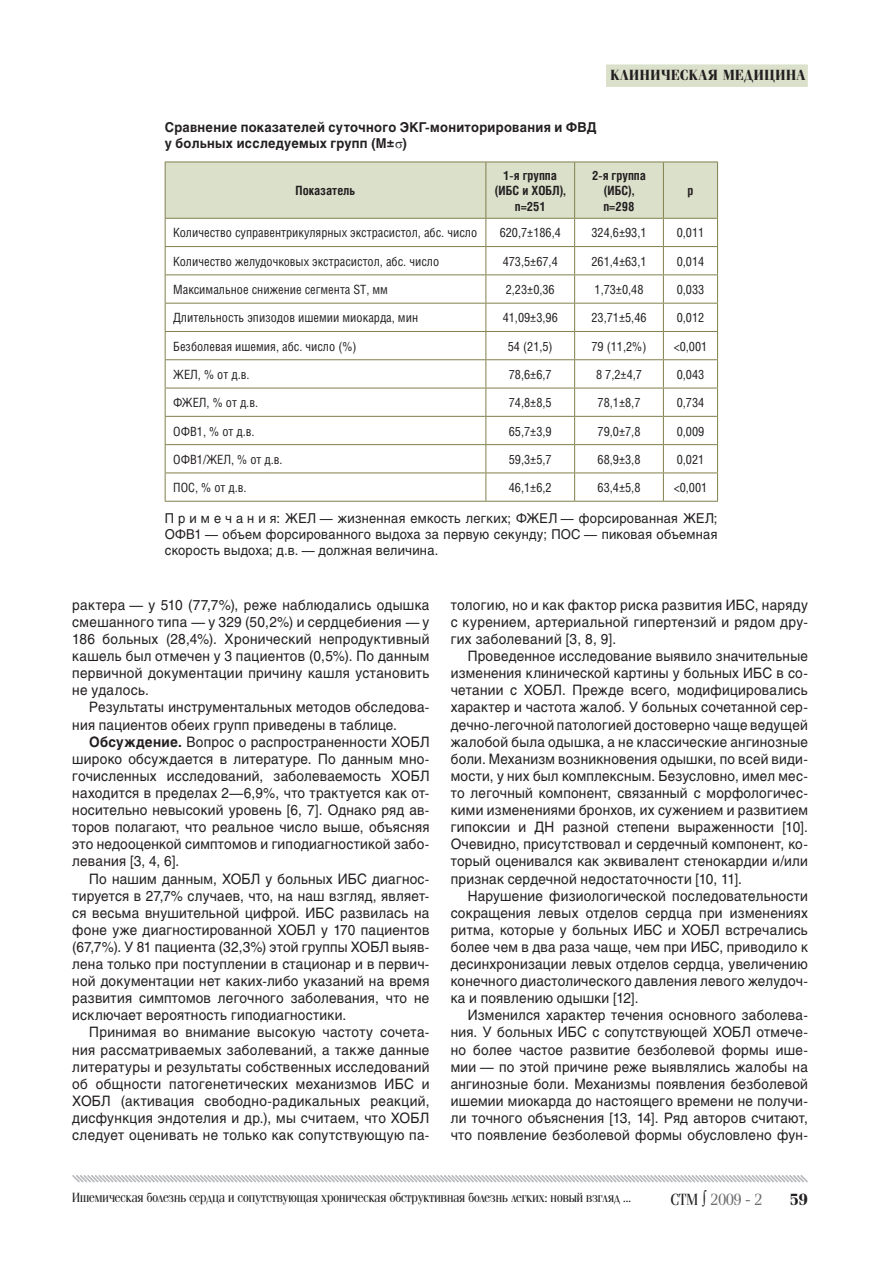
<style>
.page{position:relative;width:893px;height:1263px;background:#fff}
.page>*{position:absolute;margin:0;border:0;box-sizing:border-box;transform-origin:0 0}
.t1{font:16.5px "Simeiz";color:#6c6d70}
.t2{font:700 16.5px "Simeiz";color:#231f20}
.t3{font:700 15px "Simeiz";letter-spacing:.04em;color:#231f20}
.t4{font:14.25px/17.1px "Helios";letter-spacing:.02em;color:#231f20;text-align:justify;scale:.95 1}
.t5{font:13.5px/16.2px "Helios";letter-spacing:.02em;color:#231f20;text-align:justify;scale:.95 1}
.t6{font:13.5px "Simeiz";color:#231f20}
.t7{font:700 13.5px/16.2px "Helios";letter-spacing:.025em;color:#231f20;scale:.95 1}
.t8{font:12.75px "Helios Cond";color:#231f20}
.t9{font:700 12.75px/15.3px "Helios Cond";color:#231f20;text-align:center}
.s1{font-weight:700}
.s2{color:#231f20}
</style>
<div class="page">
<div style="left:606px;top:64px;width:202px;height:23px;background:#dbe0cb"></div>
<svg style="left:72px;top:1175px;width:736px;height:8px"></svg>
<svg style="left:165px;top:162px;width:553px;height:339px"></svg>
<hr style="left:165px;top:501px;width:321px;height:1px;background:#81804c">
<hr style="left:486px;top:501px;width:89px;height:1px;background:#81804c">
<hr style="left:575px;top:501px;width:88px;height:1px;background:#81804c">
<hr style="left:663px;top:501px;width:55px;height:1px;background:#81804c">
<p class="t3" style="left:611px;top:67px;width:197px">клиническая медицина</p>
<p class="t7" style="left:165px;top:119px;width:456px">Сравнение показателей суточного ЭКГ-мониторирования и ФВД у больных исследуемых групп (M± )</p>
<p class="t9" style="left:296px;top:183px;width:61px">Показатель</p>
<p class="t9" style="left:495px;top:167px;width:72px">1-я группа (ИБС и ХОБЛ), n=251</p>
<p class="t9" style="left:592px;top:167px;width:55px">2-я группа (ИБС), n=298</p>
<p class="t9" style="left:687px;top:183px;width:7px">р</p>
<p class="t8" style="left:173px;top:225px;width:305px">Количество суправентрикулярных экстрасистол, абс. число</p>
<p class="t8" style="left:500px;top:225px;width:63px">620,7±186,4</p>
<p class="t8" style="left:591px;top:225px;width:57px">324,6±93,1</p>
<p class="t8" style="left:677px;top:225px;width:29px">0,011</p>
<p class="t8" style="left:173px;top:254px;width:267px">Количество желудочковых экстрасистол, абс. число</p>
<p class="t8" style="left:503px;top:254px;width:57px">473,5±67,4</p>
<p class="t8" style="left:591px;top:254px;width:57px">261,4±63,1</p>
<p class="t8" style="left:677px;top:254px;width:29px">0,014</p>
<p class="t8" style="left:173px;top:282px;width:216px">Максимальное снижение сегмента ST, мм</p>
<p class="t8" style="left:506px;top:282px;width:50px">2,23±0,36</p>
<p class="t8" style="left:594px;top:282px;width:50px">1,73±0,48</p>
<p class="t8" style="left:677px;top:282px;width:29px">0,033</p>
<p class="t8" style="left:173px;top:310px;width:246px">Длительность эпизодов ишемии миокарда, мин</p>
<p class="t8" style="left:503px;top:310px;width:57px">41,09±3,96</p>
<p class="t8" style="left:591px;top:310px;width:57px">23,71±5,46</p>
<p class="t8" style="left:677px;top:310px;width:29px">0,012</p>
<p class="t8" style="left:173px;top:338px;width:185px">Безболевая ишемия, абс. число (%)</p>
<p class="t8" style="left:508px;top:338px;width:46px">54 (21,5)</p>
<p class="t8" style="left:591px;top:338px;width:57px">79 (11,2%)</p>
<p class="t8" style="left:674px;top:338px;width:35px">&lt;0,001</p>
<p class="t8" style="left:173px;top:367px;width:78px">ЖЕЛ, % от д.в.</p>
<p class="t8" style="left:509px;top:367px;width:44px">78,6±6,7</p>
<p class="t8" style="left:596px;top:367px;width:47px">8 7,2±4,7</p>
<p class="t8" style="left:677px;top:367px;width:29px">0,043</p>
<p class="t8" style="left:173px;top:395px;width:86px">ФЖЕЛ, % от д.в.</p>
<p class="t8" style="left:509px;top:395px;width:44px">74,8±8,5</p>
<p class="t8" style="left:598px;top:395px;width:44px">78,1±8,7</p>
<p class="t8" style="left:677px;top:395px;width:29px">0,734</p>
<p class="t8" style="left:173px;top:423px;width:83px">ОФВ1, % от д.в.</p>
<p class="t8" style="left:509px;top:423px;width:44px">65,7±3,9</p>
<p class="t8" style="left:598px;top:423px;width:44px">79,0±7,8</p>
<p class="t8" style="left:677px;top:423px;width:29px">0,009</p>
<p class="t8" style="left:173px;top:452px;width:111px">ОФВ1/ЖЕЛ, % от д.в.</p>
<p class="t8" style="left:509px;top:452px;width:44px">59,3±5,7</p>
<p class="t8" style="left:598px;top:452px;width:44px">68,9±3,8</p>
<p class="t8" style="left:677px;top:452px;width:29px">0,021</p>
<p class="t8" style="left:173px;top:480px;width:75px">ПОС, % от д.в.</p>
<p class="t8" style="left:509px;top:480px;width:44px">46,1±6,2</p>
<p class="t8" style="left:598px;top:480px;width:44px">63,4±5,8</p>
<p class="t8" style="left:674px;top:480px;width:35px">&lt;0,001</p>
<p class="t5" style="left:165px;top:510px;width:583px">П р и м е ч а н и я: ЖЕЛ — жизненная емкость легких; ФЖЕЛ — форсированная ЖЕЛ; ОФВ1 — объем форсированного выдоха за первую секунду; ПОС — пиковая объемная скорость выдоха; д.в. — должная величина.</p>
<p class="t4" style="left:72px;top:596px;width:377px">рактера — у 510 (77,7%), реже наблюдались одышка смешанного типа — у 329 (50,2%) и сердцебиения — у 186 больных (28,4%). Хронический непродуктивный кашель был отмечен у 3 пациентов (0,5%). По данным первичной документации причину кашля установить не удалось.</p>
<p class="t4" style="left:72px;top:699px;width:377px;text-indent:17px">Результаты инструментальных методов обследова&shy;ния пациентов обеих групп приведены в таблице.</p>
<p class="t4" style="left:72px;top:733px;width:377px;text-indent:17px"><span class="s1">Обсуждение.</span> Вопрос о распространенности ХОБЛ широко обсуждается в литературе. По данным мно&shy;гочисленных исследований, заболеваемость ХОБЛ находится в пределах 2—6,9%, что трактуется как от&shy;носительно невысокий уровень [6, 7]. Однако ряд ав&shy;торов полагают, что реальное число выше, объясняя это недооценкой симптомов и гиподиагностикой забо&shy;левания [3, 4, 6].</p>
<p class="t4" style="left:72px;top:870px;width:377px;text-indent:17px">по нашим данным, ХОБЛ у больных ИБС диагнос&shy;тируется в 27,7% случаев, что, на наш взгляд, являет&shy;ся весьма внушительной цифрой. ИБС развилась на фоне уже диагностированной ХОБЛ у 170 пациентов (67,7%). У 81 пациента (32,3%) этой группы ХОБЛ выяв&shy;лена только при поступлении в стационар и в первич&shy;ной документации нет каких-либо указаний на время развития симптомов легочного заболевания, что не исключает вероятность гиподиагностики.</p>
<p class="t4" style="left:72px;top:1024px;width:378px;text-indent:17px">Принимая во внимание высокую частоту сочета&shy;ния рассматриваемых заболеваний, а также данные литературы и результаты собственных исследований об общности патогенетических механизмов ИБС и ХОБЛ (активация свободно-радикальных реакций, дисфункция эндотелия и др.), мы считаем, что ХОБЛ следует оценивать не только как сопутствующую па-</p>
<p class="t4" style="left:451px;top:596px;width:377px">тологию, но и как фактор риска развития ИБС, наряду с курением, артериальной гипертензий и рядом дру&shy;гих заболеваний [3, 8, 9].</p>
<p class="t4" style="left:451px;top:647px;width:377px;text-indent:17px">Проведенное исследование выявило значительные изменения клинической картины у больных ИБС в со&shy;четании с ХОБЛ. Прежде всего, модифицировались характер и частота жалоб. У больных сочетанной сер&shy;дечно-легочной патологией достоверно чаще ведущей жалобой была одышка, а не классические ангинозные боли. Механизм возникновения одышки, по всей види&shy;мости, у них был комплексным. Безусловно, имел мес&shy;то легочный компонент, связанный с морфологичес&shy;кими изменениями бронхов, их сужением и развитием гипоксии и ДН разной степени выраженности [10].<br>Очевидно, присутствовал и сердечный компонент, ко&shy;торый оценивался как эквивалент стенокардии и/или признак сердечной недостаточности [10, 11].</p>
<p class="t4" style="left:451px;top:887px;width:377px;text-indent:17px">Нарушение физиологической последовательности сокращения левых отделов сердца при изменениях ритма, которые у больных ИБС и ХОБЛ встречались более чем в два раза чаще, чем при ИБС, приводило к десинхронизации левых отделов сердца, увеличению конечного диастолического давления левого желудоч&shy;ка и появлению одышки [12].</p>
<p class="t4" style="left:451px;top:1006px;width:377px;text-indent:17px">Изменился характер течения основного заболева&shy;ния. У больных ИБС с сопутствующей ХОБЛ отмече&shy;но более частое развитие безболевой формы ише&shy;мии — по этой причине реже выявлялись жалобы на ангинозные боли. Механизмы появления безболевой ишемии миокарда до настоящего времени не получи&shy;ли точного объяснения [13, 14]. Ряд авторов считают, что появление безболевой формы обусловлено фун-</p>
<p class="t6" style="left:72px;top:1191px;width:560px">Ишемическая болезнь сердца и сопутствующая хроническая обструктивная болезнь легких: новый взгляд ...</p>
<p class="t1" style="left:671px;top:1191px;width:93px"><span class="s2">СТМ</span> <span class="s2">∫</span> 2009 - 2</p>
<p class="t2" style="left:790px;top:1190px;width:20px">59</p>
</div>
